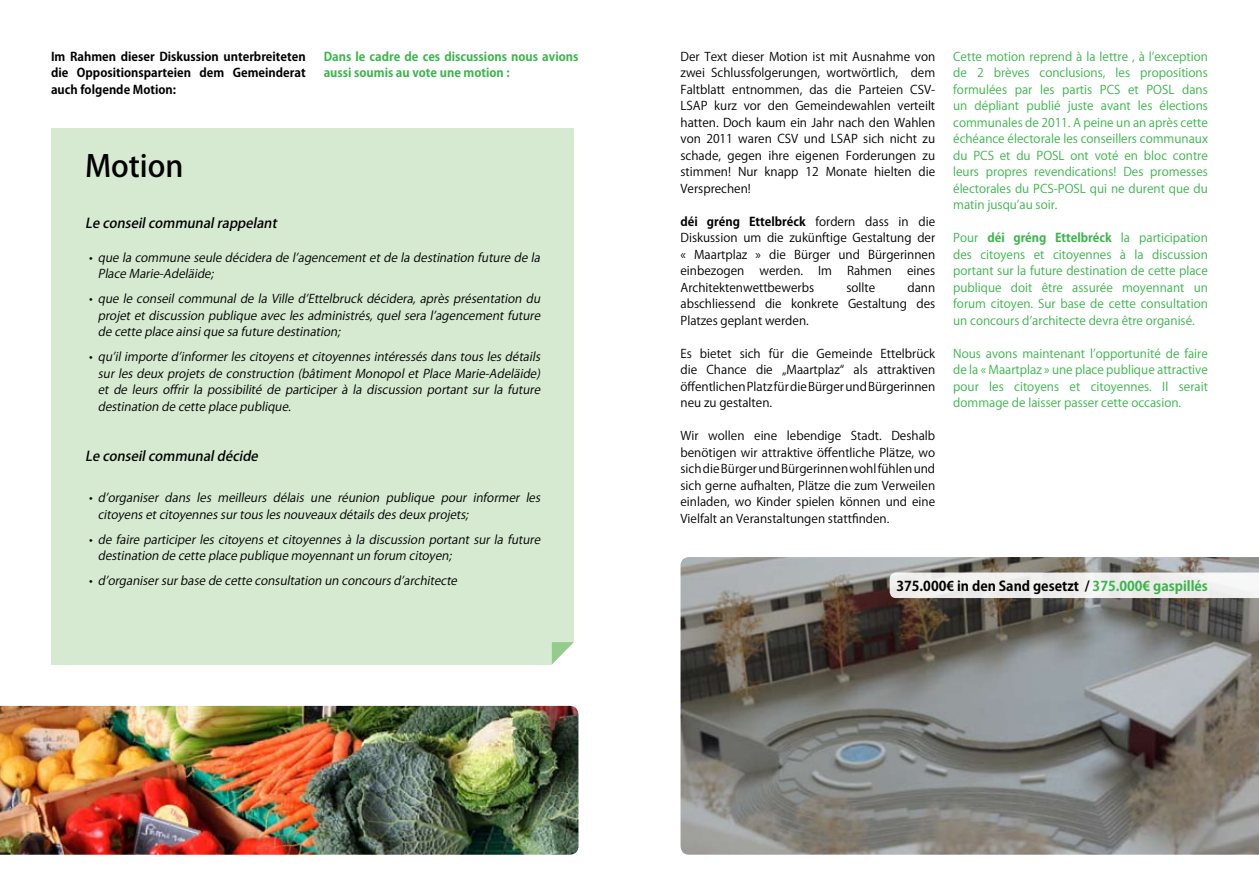
<style>
.page{position:relative;width:1259px;height:893px;background:#fff}
.page>*{position:absolute;margin:0;border:0;box-sizing:border-box;transform-origin:0 0}
.t1{font:500 30px "Koz Go Pro";color:#000}
.t2{font:italic 500 13.5px "Koz Go Pro";color:#000}
.t3{font:700 13.5px "Koz Go Pro";color:#000}
.t4{font:12px/16.5px "Koz Go Pro";color:#000;text-align:justify}
.t5{font:italic 12px/16.5px "Koz Go Pro";letter-spacing:-.24em;color:#000}
.t6{font:12px/16.5px "Koz Go Pro";color:#39b54a;text-align:justify}
.t7{font:700 12px/16.5px "Koz Go Pro";color:#000;text-align:justify}
.t8{font:700 12px/16.5px "Koz Go Pro";color:#39b54a}
.s1{font-weight:700}
.s2{font-style:normal}
.s3{color:#39b54a}
</style>
<div class="page">
<img style="left:0;top:706px;width:578px;height:149px">
<img style="left:680px;top:557px;width:579px;height:298px">
<div style="left:51px;top:128px;width:523px;height:536px;background:#d5ead0"></div>
<svg style="left:552px;top:642px;width:22px;height:22px"></svg>
<svg style="left:889px;top:572px;width:370px;height:26px"></svg>
<p class="t7" style="left:51px;top:49px;width:256px">Im Rahmen dieser Diskussion unterbreiteten die Oppositionsparteien dem Gemeinderat auch folgende Motion:</p>
<p class="t8" style="left:324px;top:49px;width:256px">Dans le cadre de ces discussions nous avions aussi soumis au vote une motion :</p>
<p class="t4" style="left:680px;top:48px;width:256px">Der Text dieser Motion ist mit Ausnahme von zwei Schlussfolgerungen, wortwörtlich, dem Faltblatt entnommen, das die Parteien CSV-LSAP kurz vor den Gemeindewahlen verteilt hatten. Doch kaum ein Jahr nach den Wahlen von 2011 waren CSV und LSAP sich nicht zu schade, gegen ihre eigenen Forderungen zu stimmen! N ur knapp 12 Monate hielten die Versprechen!</p>
<p class="t4" style="left:680px;top:213px;width:256px"><span class="s1">déi gréng Ettelbréck</span> fordern dass in die Diskussion um die zukünftige Gestaltung der « Maartplaz » die Bürger und Bürgerinnen einbezogen</p>
<p class="t6" style="left:953px;top:48px;width:256px">Cette motion reprend à la lettre , à l’exception de 2 brèves conclusions, les propositions formulées par les partis PCS</p>
<p class="t6" style="left:953px;top:81px;width:256px;text-indent:229px">dans un dépliant publié juste avant les élections communales de 2011. A peine un an après cette échéance électorale les conseillers communaux du PCS et du POSL</p>
<p class="t6" style="left:1128px;top:81px;width:34px">et POSL</p>
<p class="t6" style="left:953px;top:147px;width:256px;text-indent:117px">ont voté en bloc contre leurs propres revendications! Des promesses électorales du PCS-POSL</p>
<h1 class="t1" style="left:85px;top:147px;width:100px">Motion</h1>
<p class="t6" style="left:1090px;top:180px;width:119px">qui ne durent que du</p>
<p class="t6" style="left:953px;top:197px;width:106px">matin jusqu’au soir.</p>
<p class="t6" style="left:953px;top:230px;width:256px">Pour <span class="s1">déi gréng Ettelbréck</span> la participation des citoyens et citoyennes à la discussion portant sur la future destination de cette place publique doit être assurée moyennant un forum citoyen. Sur base de cette consultation un concours d’architecte devra être organisé.</p>
<p class="t6" style="left:953px;top:345px;width:256px">Nous avons maintenant l’opportunité de faire de la « Maartplaz » une place publique attractive pour les citoyens et citoyennes. I l serait dommage de laisser passer cette occasion.</p>
<p class="t2" style="left:85px;top:214px;width:196px">Le conseilcommunalrappelant</p>
<p class="t5" style="left:98px;top:249px;width:447px;text-indent:-9px"><span class="s2">•</span> que la commune seule décidera de l’agencementetde la destination future de la<br>Place Marie-Adeläide;</p>
<p class="t5" style="left:98px;top:291px;width:447px;text-align:justify;text-indent:-8px"><span class="s2">•</span> que le conseil communal de la Ville d’Ettelbruck décidera, après présentation du projet et discussion publique avec les administrés, quel sera l’agencement future de cette place ainsique sa future destination;</p>
<p class="t5" style="left:98px;top:349px;width:447px;text-align:justify;text-indent:-8px"><span class="s2">•</span> qu’ilimporte d’informerlescitoyensetcitoyennesintéressésdanstouslesdétails sur les deux projets de construction (bâtiment Monopol et Place Marie-Adeläide) et de leurs offrir la possibilité de participer à la discussion portant sur la future destination de cette place publique.</p>
<p class="t2" style="left:85px;top:447px;width:178px">Le conseilcommunaldécide</p>
<p class="t5" style="left:98px;top:490px;width:447px;text-indent:-9px"><span class="s2">•</span> d’organiser dans les meilleurs délais une réunion publique pour informer les citoyensetcitoyennessurtouslesnouveaux détailsdesdeux projets;</p>
<p class="t5" style="left:98px;top:531px;width:447px;text-indent:-9px"><span class="s2">•</span> de faire participer les citoyens et citoyennes à la discussion portant sur la future destination de cette place publique moyennantun forum citoyen;</p>
<p class="t5" style="left:89px;top:573px;width:372px"><span class="s2">•</span> d’organisersurbase de cette consultation un concoursd’architecte</p>
<p class="t4" style="left:759px;top:263px;width:45px">werden.</p>
<p class="t4" style="left:818px;top:263px;width:15px">Im</p>
<p class="t4" style="left:847px;top:263px;width:46px">Rahmen</p>
<p class="t4" style="left:907px;top:263px;width:30px">eines</p>
<p class="t4" style="left:680px;top:279px;width:135px">Architektenwettbewerbs</p>
<p class="t4" style="left:846px;top:279px;width:30px">sollte</p>
<p class="t4" style="left:680px;top:279px;width:256px;text-indent:227px">dann abschliessend die konkrete Gestaltung des Platzes geplant werden.</p>
<p class="t4" style="left:680px;top:345px;width:256px">Es bietet sich für die Gemeinde Ettelbrück die Chance die „Maartplaz“ als attraktiven öffentlichen Platz für die Bürger und Bürgerinnen neu zu gestalten.</p>
<p class="t4" style="left:680px;top:428px;width:256px">Wir wollen eine lebendige Stadt. Deshalb benötigen wir attraktive öffentliche Plätze, wo sich die Bürger und Bürgerinnen wohl fühlen und sich gerne aufhalten, Plätze die zum Verweilen einladen, wo Kinder spielen können und eine Vielfalt an Veranstaltungen stattfinden.</p>
<p class="t3" style="left:896px;top:577px;width:313px">375.000€ in den Sand gesetzt / <span class="s3">375.000€ gaspillés</span></p>
</div>
